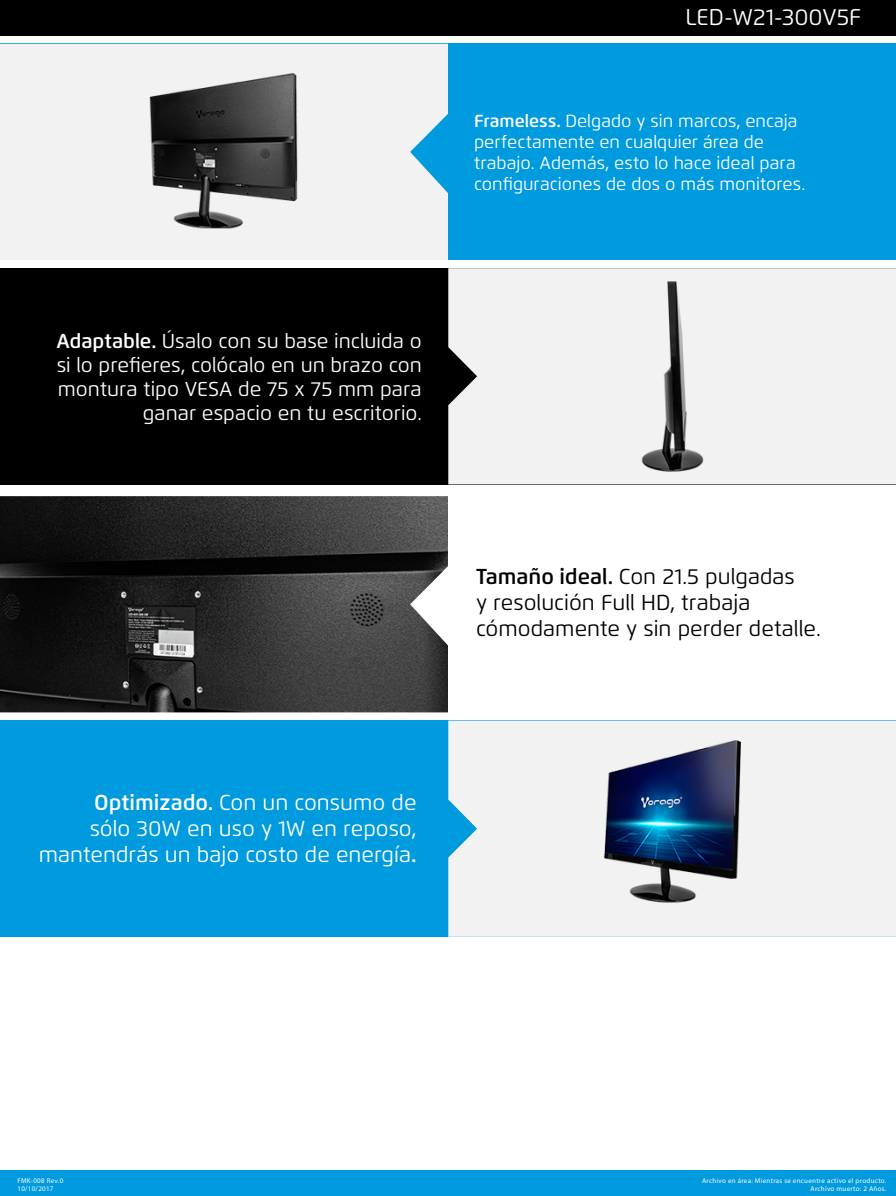
<style>
.page{position:relative;width:896px;height:1196px;background:#fff}
.page>*{position:absolute;margin:0;border:0;box-sizing:border-box;transform-origin:0 0}
.t1{font:22.75px "Flexo";color:#fff}
.t2{font:21.61px/25.9px "Flexo";color:#000}
.t3{font:21.61px/25.9px "Flexo";color:#fff;text-align:right}
.t4{font:20.12px/24.2px "Flexo";color:#fff;text-align:right}
.t5{font:17.5px/21px "Flexo";color:#fff}
.t6{font:7px/7.9px "Myriad Pro";letter-spacing:.04em;color:#fff;text-align:right}
.s1{font-weight:600}
</style>
<div class="page">
<div style="left:0;top:268px;width:895px;height:216px;background:#000"></div>
<div style="left:0;top:720px;width:896px;height:216px;background:#009ade"></div>
<div style="left:0;top:44px;width:896px;height:216px;background:#009ade"></div>
<div style="left:0;top:1170px;width:896px;height:25px;background:#009ade"></div>
<img style="left:0;top:44px;width:448px;height:216px">
<img style="left:0;top:496px;width:448px;height:216px">
<div style="left:448px;top:268px;width:448px;height:216px;background:#f2f2f2"></div>
<img style="left:448px;top:720px;width:448px;height:216px">
<div style="left:0;top:0;width:896px;height:35px;background:#000"></div>
<h1 class="t1" style="left:685px;top:3px;width:177px">LED-W21-300V5F</h1>
<p class="t5" style="left:474px;top:110px;width:333px"><span class="s1">Frameless.</span> Delgado y sin marcos, encaja perfectamente en cualquier área de trabajo. Además, esto lo hace ideal para configuraciones de dos o más monitores.</p>
<p class="t4" style="left:56px;top:329px;width:367px"><span class="s1">Adaptable.</span> Úsalo con su base incluida o si lo prefieres, colócalo en un brazo con montura tipo VESA de 75 x 75 mm para ganar espacio en tu escritorio.</p>
<p class="t2" style="left:476px;top:563px;width:346px"><span class="s1">Tamaño ideal.</span> Con 21.5 pulgadas<br>y resolución Full HD, trabaja cómodamente y sin perder detalle.</p>
<p class="t3" style="left:39px;top:789px;width:379px"><span class="s1">Optimizado.</span> Con un consumo de<br>sólo 30W en uso y 1W en reposo, mantendrás un bajo costo de energía<span class="s1">.</span></p>
<p class="t6" style="left:18px;top:1176px;width:47px;text-align:left">FMK-008 Rev.0<br>10/10/2017</p>
<p class="t6" style="left:702px;top:1176px;width:186px">Archivo en área: Mientras se encuentre activo el producto.<br>Archivo muerto: 2 Años.</p>
</div>
